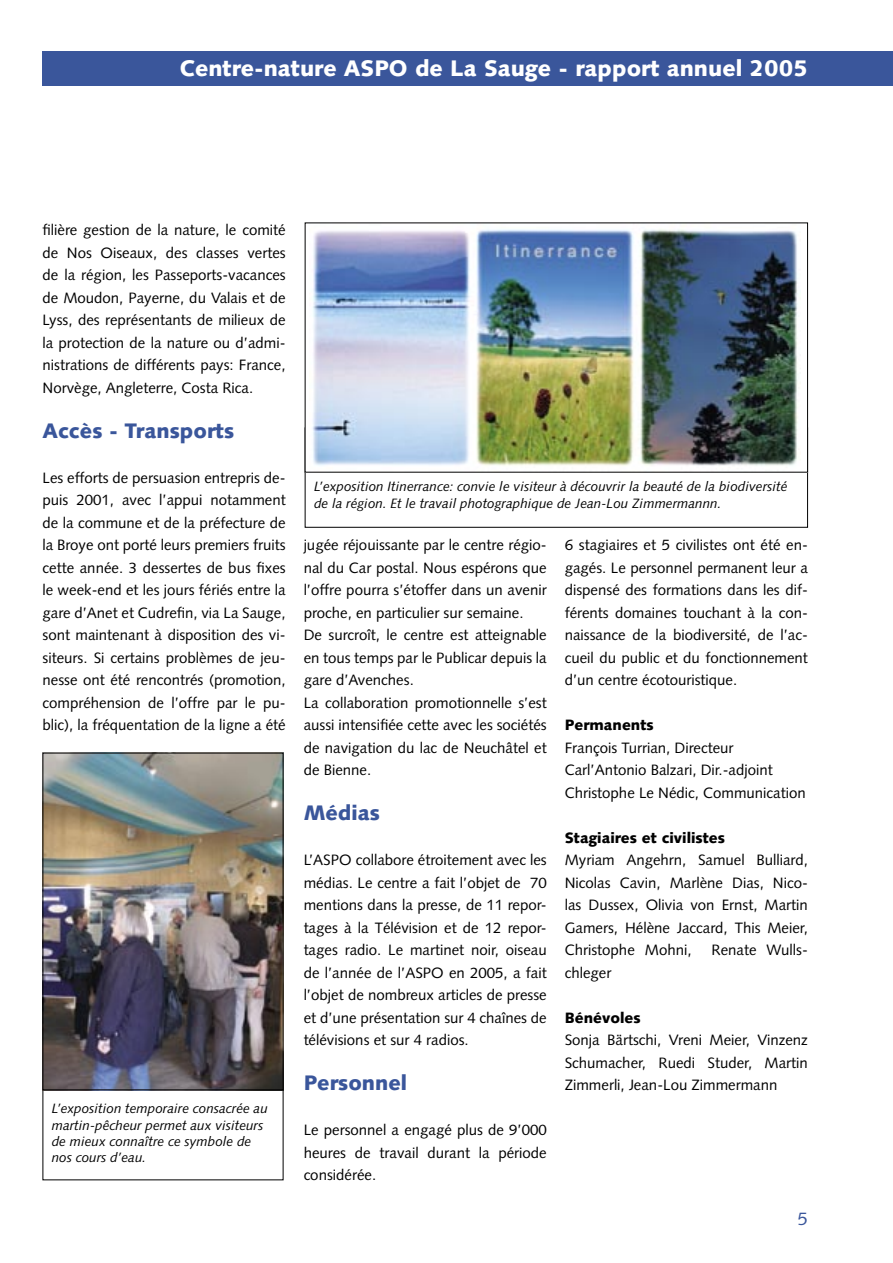
<style>
.page{position:relative;width:893px;height:1263px;background:#fff}
.page>*{position:absolute;margin:0;border:0;box-sizing:border-box;transform-origin:0 0}
.t1{font:900 22.5px "Syntax";color:#fff}
.Titres{font:900 21px "Syntax";color:#3a569b}
.Texte_courant{font:900 21px "Syntax";color:#3a569b}
.t2{font:18px "Syntax";color:#3a569b}
.Texte_courant-2{font:15px/22.5px "Syntax";color:#000;text-align:justify}
.Sous-titres{font:900 15px "Syntax";color:#000}
.Légendes{font:italic 13.5px/16.2px "Syntax";color:#000}
</style>
<div class="page">
<div style="left:43px;top:51px;width:850px;height:34px;background:#3a569b"></div>
<img style="left:45px;top:755px;width:236px;height:333px">
<div style="left:43px;top:753px;width:240px;height:337px;border:1px solid #000"></div>
<div style="left:305px;top:427px;width:503px;height:101px;border:1px solid #000"></div>
<img style="left:309px;top:229px;width:491px;height:237px">
<h1 class="t1" style="left:180px;top:55px;width:629px">Centre-nature ASPO de La Sauge - rapport annuel 2005</h1>
<p class="Texte_courant-2" style="left:43px;top:219px;width:245px">filière gestion de la nature, le comité de Nos Oiseaux, des classes vertes de la région, les Passeports-vacances de Moudon, Payerne, du Valais et de Lyss, des représentants de milieux de la protection de la nature ou d’admi&shy;nistrations de différents pays: France, Norvège, Angleterre, Costa Rica.</p>
<p class="Titres" style="left:43px;top:418px;width:193px">Accès - Transports</p>
<p class="Texte_courant-2" style="left:43px;top:466px;width:245px">Les efforts de persuasion entrepris de&shy;puis 2001, avec l’appui notamment de la commune et de la préfecture de la Broye ont porté leurs premiers fruits cette année. 3 dessertes de bus fixes le week-end et les jours fériés entre la gare d’Anet et Cudrefin, via La Sauge, sont maintenant à disposition des vi&shy;siteurs. Si certains problèmes de jeu&shy;nesse ont été rencontrés (promotion, compréhension de l’offre par le pu&shy;blic), la fréquentation de la ligne a été</p>
<p class="Légendes" style="left:52px;top:1100px;width:218px">L’exposition temporaire consacrée au martin-pêcheur permet aux visiteurs de mieux connaître ce symbole de nos cours d’eau.</p>
<p class="Légendes" style="left:314px;top:479px;width:475px">L’exposition Itinerrance: convie le visiteur à découvrir la beauté de la biodiversité de la région. Et le travail photographique de Jean-Lou Zimmermannn.</p>
<p class="Texte_courant-2" style="left:304px;top:534px;width:245px">jugée réjouissante par le centre régio&shy;nal du Car postal. Nous espérons que l’offre pourra s’étoffer dans un avenir proche, en particulier sur semaine.</p>
<p class="Texte_courant-2" style="left:304px;top:624px;width:245px">De surcroît, le centre est atteignable en tous temps par le Publicar depuis la gare d’Avenches.</p>
<p class="Texte_courant-2" style="left:304px;top:691px;width:245px">La collaboration promotionnelle s’est aussi intensifiée cette avec les sociétés de navigation du lac de Neuchâtel et de Bienne.</p>
<p class="Titres" style="left:304px;top:800px;width:78px">Médias</p>
<p class="Texte_courant-2" style="left:304px;top:849px;width:245px">L’ASPO collabore étroitement avec les médias. Le centre a fait l’objet de 70 mentions dans la presse, de 11 repor&shy;tages à la Télévision et de 12 repor&shy;tages radio. Le martinet noir, oiseau de l’année de l’ASPO en 2005, a fait l’objet de nombreux articles de presse et d’une présentation sur 4 chaînes de télévisions et sur 4 radios.</p>
<p class="Texte_courant" style="left:304px;top:1070px;width:105px">Personnel</p>
<p class="Texte_courant-2" style="left:304px;top:1119px;width:245px">Le personnel a engagé plus de 9’000 heures de travail durant la période considérée.</p>
<p class="Texte_courant-2" style="left:565px;top:534px;width:245px">6 stagiaires et 5 civilistes ont été en&shy;gagés. Le personnel permanent leur a dispensé des formations dans les dif&shy;férents domaines touchant à la con&shy;naissance de la biodiversité, de l’ac&shy;cueil du public et du fonctionnement d’un centre écotouristique.</p>
<p class="Sous-titres" style="left:565px;top:716px;width:90px">Permanents</p>
<p class="Texte_courant-2" style="left:565px;top:736px;width:170px">François Turrian, Directeur</p>
<p class="Texte_courant-2" style="left:565px;top:759px;width:209px">Carl’Antonio Balzari, Dir.-adjoint</p>
<p class="Texte_courant-2" style="left:565px;top:781px;width:242px">Christophe Le Nédic, Communication</p>
<p class="Sous-titres" style="left:565px;top:829px;width:162px">Stagiaires et civilistes</p>
<p class="Texte_courant-2" style="left:565px;top:849px;width:245px">Myriam Angehrn, Samuel Bulliard, Nicolas Cavin, Marlène Dias, Nico&shy;las Dussex, Olivia von Ernst, Martin Gamers, Hélène Jaccard, This Meier, Christophe Mohni,</p>
<p class="Texte_courant-2" style="left:711px;top:939px;width:98px">Renate Wulls-</p>
<p class="Texte_courant-2" style="left:565px;top:961px;width:48px">chleger</p>
<p class="Sous-titres" style="left:565px;top:1009px;width:77px">Bénévoles</p>
<p class="Texte_courant-2" style="left:565px;top:1029px;width:245px">Sonja Bärtschi, Vreni Meier, Vinzenz Schumacher, Ruedi Studer, Martin Zimmerli, Jean-Lou Zimmermann</p>
<p class="t2" style="left:798px;top:1208px;width:12px">5</p>
</div>
